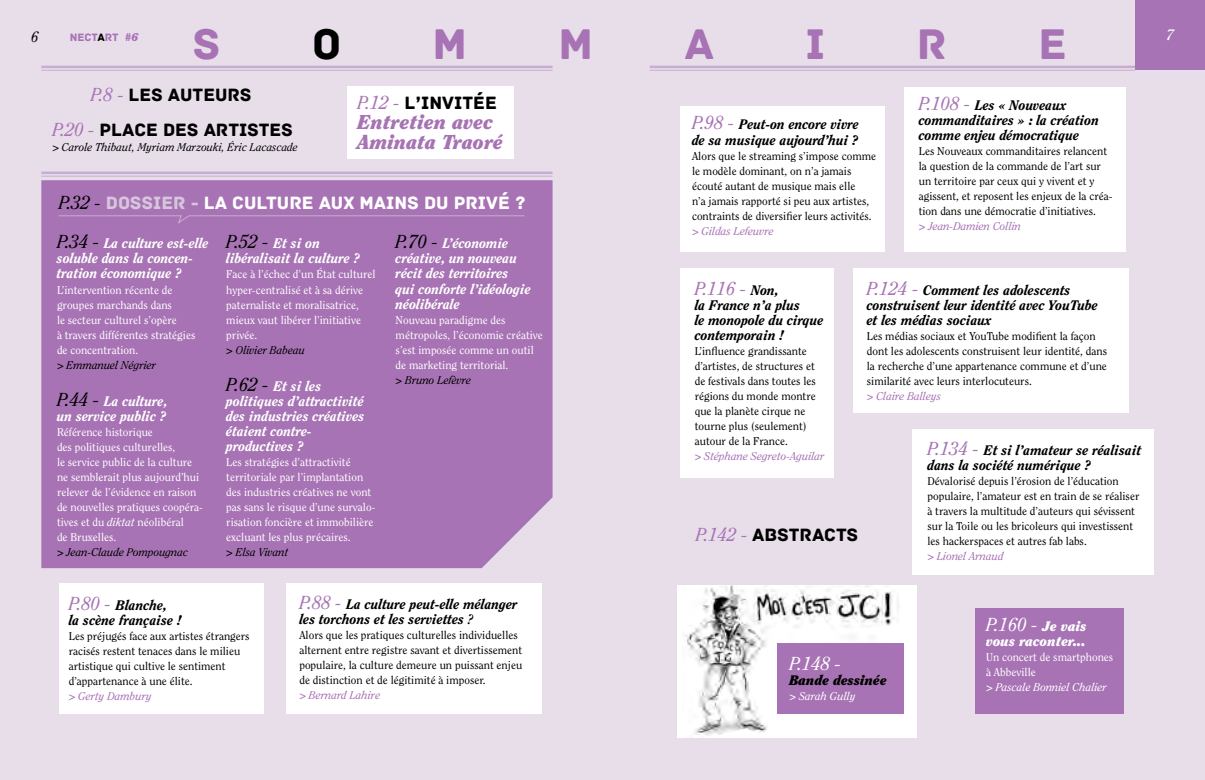
<style>
.page{position:relative;width:1205px;height:780px;background:#e8deea}
.page>*{position:absolute;margin:0;border:0;box-sizing:border-box;transform-origin:0 0}
.t1{font:45px "Archive";color:#a773b4}
.t2{font:45px "Archive";color:#000}
.t3{font:italic 900 20px/20px "Clearface";color:#a773b4}
.t4{font:18.75px "Archive";color:#000}
.t5{font:18.75px "Archive";color:#fff}
.t6{font:italic 18.75px "Clearface";color:#fff}
.t7{font:italic 18.75px "Clearface";color:#a773b4}
.t8{font:italic 15px "Clearface";color:#000}
.t9{font:italic 15px "Clearface";color:#fff}
.t10{font:italic 800 13.75px/15px "Clearface";color:#000}
.t11{font:italic 800 13.75px/15px "Clearface";color:#fff}
.t12{font:italic 900 13.75px "Clearface";color:#fff}
.t13{font:italic 900 13.75px "Clearface";color:#000}
.t14{font:11.25px/15px "Clearface";color:#000}
.t15{font:11.25px/15px "Clearface";color:#fff}
.t16{font:italic 11.25px "Clearface";color:#000}
.t17{font:italic 11.25px "Clearface";color:#fff}
.t18{font:11.25px "Archive";color:#a773b4}
.s1{font-family:"Clearface";font-style:italic;color:#a773b4}
.s2{color:#000}
.s3{font-family:"Clearface";font-weight:900;font-style:italic}
.s4{font-weight:400;font-size:18.75px;color:#a773b4}
.s5{font-weight:700;font-style:italic;color:#a773b4}
.s6{font-style:italic;color:#a773b4}
.s7{font-weight:700}
.s8{font-family:"Clearface";font-style:italic;color:#000}
.s9{color:#d6c6dc}
.s10{font-weight:400;font-size:18.75px;color:#000}
.s11{font-weight:700;font-style:italic;color:#000}
.s12{font-style:italic;color:#000}
.s13{font-style:italic}
.s14{font-weight:800;font-size:13.75px;color:#000}
.s15{font-weight:900;font-size:13.75px}
.s16{font-weight:700;font-style:italic}
</style>
<div class="page">
<div style="left:41px;top:180px;width:511px;height:388px;background:#a773b4"></div>
<div style="left:347px;top:86px;width:167px;height:73px;background:#fff"></div>
<hr style="left:41px;top:171px;width:511px;height:3px;background:#c7adcf">
<hr style="left:41px;top:176px;width:511px;height:1px;background:#c7adcf">
<hr style="left:41px;top:66px;width:511px;height:2px;background:#c7adcf">
<hr style="left:41px;top:70px;width:511px;height:1px;background:#c7adcf">
<hr style="left:650px;top:66px;width:485px;height:2px;background:#c7adcf">
<hr style="left:650px;top:70px;width:485px;height:1px;background:#c7adcf">
<div style="left:904px;top:87px;width:222px;height:164px;background:#fff"></div>
<div style="left:912px;top:429px;width:241px;height:145px;background:#fff"></div>
<div style="left:975px;top:608px;width:149px;height:105px;background:#a773b4"></div>
<svg style="left:58px;top:215px;width:467px;height:9px;background:#aa79b7"></svg>
<div style="left:1135px;top:0;width:70px;height:69px;background:#a773b4"></div>
<div style="left:680px;top:269px;width:154px;height:209px;background:#fff"></div>
<div style="left:853px;top:269px;width:275px;height:144px;background:#fff"></div>
<div style="left:678px;top:585px;width:239px;height:153px;background:#fff"></div>
<img style="left:685px;top:585px;width:214px;height:152px">
<div style="left:777px;top:643px;width:126px;height:71px;background:#a773b4"></div>
<div style="left:680px;top:106px;width:205px;height:145px;background:#fff"></div>
<div style="left:59px;top:583px;width:205px;height:130px;background:#fff"></div>
<div style="left:286px;top:583px;width:256px;height:130px;background:#fff"></div>
<h1 class="t1" style="left:193px;top:17px;width:29px">S</h1>
<h1 class="t2" style="left:312px;top:17px;width:31px">O</h1>
<h1 class="t1" style="left:432px;top:17px;width:36px">M</h1>
<h1 class="t1" style="left:558px;top:17px;width:36px">M</h1>
<h1 class="t1" style="left:684px;top:17px;width:31px">A</h1>
<h1 class="t1" style="left:805px;top:17px;width:21px">I</h1>
<h1 class="t1" style="left:917px;top:17px;width:31px">R</h1>
<h1 class="t1" style="left:1038px;top:17px;width:30px">E</h1>
<h3 class="t4" style="left:91px;top:84px;width:162px"><span class="s1">P.8 -</span> LES AUTEURS</h3>
<h3 class="t4" style="left:357px;top:91px;width:141px"><span class="s1">P.12 -</span> L’INVITÉE</h3>
<h2 class="t3" style="left:357px;top:111px;width:147px">Entretien avec<br>Aminata Traoré</h2>
<h3 class="t8" style="left:31px;top:28px;width:9px">6</h3>
<p class="t18" style="left:70px;top:30px;width:70px">NECT<span class="s2">A</span>RT <span class="s3">#6</span></p>
<h3 class="t9" style="left:1166px;top:26px;width:9px">7</h3>
<p class="t10" style="left:919px;top:98px;width:182px"><span class="s4">P.108 -</span> Les « Nouveaux commanditaires » : la création comme enjeu démocratique</p>
<p class="t14" style="left:919px;top:144px;width:195px">Les Nouveaux commanditaires relancent la question de la commande de l’art sur un territoire par ceux qui y vivent et y agissent, et reposent les enjeux de la créa&shy;tion dans une démocratie d’initiatives.<br><span class="s5">&gt;</span> <span class="s6">Jean-Damien Collin</span></p>
<p class="t10" style="left:692px;top:117px;width:168px"><span class="s4">P.98 -</span> Peut-on encore vivre de sa musique aujourd’hui ?</p>
<p class="t14" style="left:692px;top:148px;width:186px">Alors que le streaming s’impose comme le modèle dominant, on n’a jamais écouté autant de musique mais elle<br>n’a jamais rapporté si peu aux artistes, contraints de diversifier leurs activités. <span class="s5">&gt;</span> <span class="s6">Gildas Lefeuvre</span></p>
<h3 class="t4" style="left:52px;top:119px;width:242px"><span class="s1">P.20 -</span> PLACE DES ARTISTES</h3>
<p class="t16" style="left:52px;top:140px;width:247px"><span class="s7">&gt;</span> Carole Thibaut, Myriam Marzouki, Éric Lacascade</p>
<h3 class="t5" style="left:59px;top:192px;width:468px"><span class="s8">P.32 -</span> <span class="s9">DOSSIER -</span> LA CULTURE AUX MAINS DU PRIVÉ ?</h3>
<p class="t11" style="left:226px;top:236px;width:135px"><span class="s10">P.52 -</span> Et si on libéralisait la culture ?</p>
<p class="t15" style="left:226px;top:267px;width:151px">Face à l’échec d’un État culturel hyper-centralisé et à sa dérive paternaliste et moralisatrice, mieux vaut libérer l’initiative privée.<br><span class="s11">&gt;</span> <span class="s12">Olivier Babeau</span></p>
<p class="t11" style="left:226px;top:378px;width:140px"><span class="s10">P.62 -</span> Et si les politiques d’attractivité des industries créatives étaient contre&shy;productives ?</p>
<p class="t15" style="left:226px;top:454px;width:151px">Les stratégies d’attractivité territoriale par l’implantation des industries créatives ne vont pas sans le risque d’une survalo&shy;risation foncière et immobilière excluant les plus précaires.<br><span class="s11">&gt;</span> <span class="s12">Elsa Vivant</span></p>
<p class="t11" style="left:57px;top:236px;width:153px"><span class="s10">P.34 -</span> La culture est-elle soluble dans la concen&shy;tration économique ?</p>
<p class="t15" style="left:57px;top:282px;width:140px">L’intervention récente de groupes marchands dans<br>le secteur culturel s’opère<br>à travers différentes stratégies de concentration.<br><span class="s11">&gt;</span> <span class="s12">Emmanuel Négrier</span></p>
<p class="t11" style="left:57px;top:393px;width:112px"><span class="s10">P.44 -</span> La culture, un service public ?</p>
<p class="t15" style="left:57px;top:424px;width:147px">Référence historique<br>des politiques culturelles,<br>le service public de la culture ne semblerait plus aujourd’hui relever de l’évidence en raison de nouvelles pratiques coopéra&shy;tives et du <span class="s13">diktat</span> néolibéral<br>de Bruxelles.<br><span class="s11">&gt;</span> <span class="s12">Jean-Claude Pompougnac</span></p>
<p class="t11" style="left:396px;top:236px;width:137px"><span class="s10">P.70 -</span> L’économie créative, un nouveau récit des territoires qui conforte l’idéologie néolibérale</p>
<p class="t15" style="left:396px;top:312px;width:149px">Nouveau paradigme des métropoles, l’économie créative s’est imposée comme un outil de marketing territorial.<br><span class="s11">&gt;</span> <span class="s12">Bruno Lefèvre</span></p>
<h3 class="t7" style="left:695px;top:277px;width:85px">P.116 - <span class="s14">Non,</span></h3>
<p class="t10" style="left:695px;top:297px;width:130px">la France n’a plus<br>le monopole du cirque contemporain !</p>
<p class="t14" style="left:695px;top:343px;width:131px">L’influence grandissante d’artistes, de structures et de festivals dans toutes les régions du monde montre que la planète cirque ne tourne plus (seulement) autour de la France.<br><span class="s5">&gt;</span> <span class="s6">Stéphane Segreto-Aguilar</span></p>
<p class="t10" style="left:867px;top:282px;width:233px"><span class="s4">P.124 -</span> Comment les adolescents construisent leur identité avec YouTube et les médias sociaux</p>
<p class="t14" style="left:867px;top:328px;width:242px">Les médias sociaux et YouTube modifient la façon dont les adolescents construisent leur identité, dans la recherche d’une appartenance commune et d’une similarité avec leurs interlocuteurs.<br><span class="s5">&gt;</span> <span class="s6">Claire Balleys</span></p>
<p class="t10" style="left:927px;top:442px;width:215px"><span class="s4">P.134 -</span> Et si l’amateur se réalisait dans la société numérique ?</p>
<p class="t14" style="left:927px;top:473px;width:213px">Dévalorisé depuis l’érosion de l’éducation populaire, l’amateur est en train de se réaliser à travers la multitude d’auteurs qui sévissent sur la Toile ou les bricoleurs qui investissent les hackerspaces et autres fab labs.<br><span class="s5">&gt;</span> <span class="s6">Lionel Arnaud</span></p>
<h3 class="t4" style="left:696px;top:523px;width:164px"><span class="s1">P.142 -</span> ABSTRACTS</h3>
<p class="t10" style="left:69px;top:597px;width:115px"><span class="s4">P.80 -</span> Blanche,<br>la scène française !</p>
<p class="t14" style="left:69px;top:628px;width:182px">Les préjugés face aux artistes étrangers racisés restent tenaces dans le milieu artistique qui cultive le sentiment d’appartenance à une élite.<br><span class="s5">&gt;</span> <span class="s6">Gerty Dambury</span></p>
<p class="t10" style="left:299px;top:596px;width:220px"><span class="s4">P.88 -</span> La culture peut-elle mélanger les torchons et les serviettes <span class="s7">?</span></p>
<p class="t14" style="left:299px;top:627px;width:224px">Alors que les pratiques culturelles individuelles alternent entre registre savant et divertissement populaire, la culture demeure un puissant enjeu de distinction et de légitimité à imposer.<br><span class="s5">&gt;</span> <span class="s6">Bernard Lahire</span></p>
<h3 class="t6" style="left:789px;top:652px;width:53px">P.148 -</h3>
<p class="t13" style="left:789px;top:671px;width:99px">Bande dessinée</p>
<p class="t17" style="left:789px;top:689px;width:68px"><span class="s7">&gt;</span> Sarah Gully</p>
<h3 class="t6" style="left:986px;top:613px;width:102px">P.160 - <span class="s15">Je vais</span></h3>
<p class="t12" style="left:986px;top:633px;width:101px">vous raconter...</p>
<p class="t15" style="left:986px;top:649px;width:129px">Un concert de smartphones à Abbeville<br><span class="s16">&gt;</span> <span class="s13">Pascale Bonniel Chalier</span></p>
</div>
